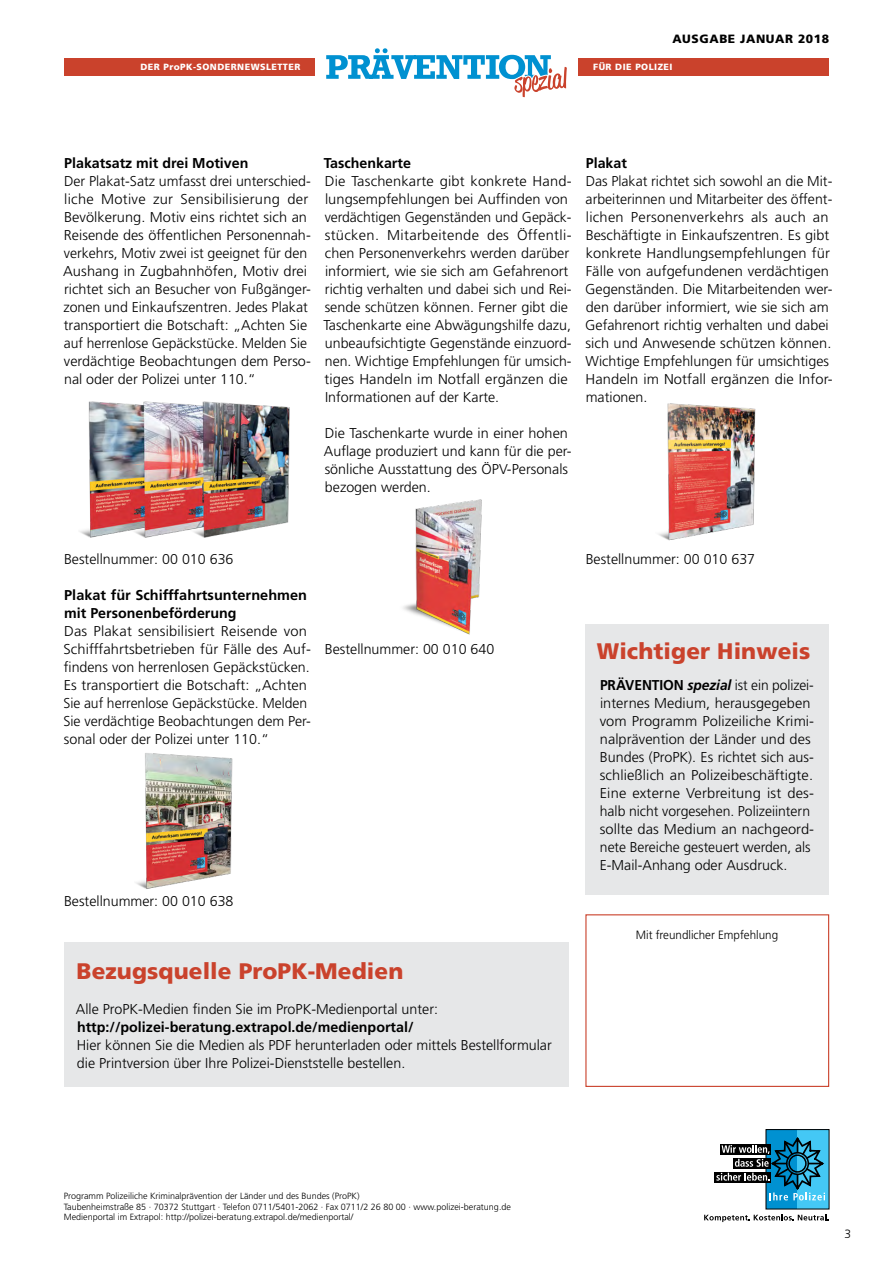
<style>
.page{position:relative;width:893px;height:1263px;background:#fff}
.page>*{position:absolute;margin:0;border:0;box-sizing:border-box;transform-origin:0 0}
.t1{font:900 22.5px "Frutiger LT Std";letter-spacing:.005em;color:#ca422c}
.t2{font:300 14.25px/18px "Frutiger LT Std";color:#000}
.t3{font:700 14.25px/18px "Frutiger LT Std";color:#000}
.t4{font:300 12px "Frutiger LT Std";color:#000}
.t5{font:900 12px "Frutiger LT Std";letter-spacing:.05em;color:#000}
.t6{font:300 9px/10.5px "Frutiger LT Std";color:#000}
.t7{font:900 9px "Frutiger LT Std";letter-spacing:.05em;color:#fff}
.s1{font-weight:700}
.s2{font-weight:700;font-style:italic}
</style>
<div class="page">
<svg style="left:704px;top:1214px;width:125px;height:8px"></svg>
<div style="left:766px;top:1129px;width:31px;height:80px;background:#0091d1"></div>
<div style="left:797px;top:1129px;width:32px;height:80px;background:#44c8f5"></div>
<div style="left:766px;top:1129px;width:63px;height:80px;border:1px solid #000"></div>
<div style="left:714px;top:1171px;width:57px;height:11px;background:#000"></div>
<svg style="left:716px;top:1135px;width:109px;height:65px"></svg>
<div style="left:578px;top:58px;width:251px;height:17px;background:#ca422c"></div>
<div style="left:64px;top:58px;width:251px;height:17px;background:#ca422c"></div>
<svg style="left:326px;top:48px;width:241px;height:50px"></svg>
<div style="left:585px;top:914px;width:244px;height:173px;border:1px solid #ca422c"></div>
<div style="left:585px;top:624px;width:244px;height:270px;background:#e6e7e8"></div>
<div style="left:64px;top:943px;width:504px;height:144px;background:#e6e7e8"></div>
<img style="left:79px;top:401px;width:211px;height:137px">
<img style="left:403px;top:499px;width:79px;height:136px">
<img style="left:136px;top:753px;width:97px;height:136px">
<img style="left:658px;top:403px;width:98px;height:138px">
<p class="t5" style="left:672px;top:31px;width:158px">AUSGABE JANUAR 2018</p>
<p class="t7" style="left:140px;top:61px;width:161px">DER ProPK-SONDERNEWSLETTER</p>
<p class="t7" style="left:593px;top:61px;width:81px">FÜR DIE POLIZEI</p>
<p class="t3" style="left:64px;top:154px;width:186px">Plakatsatz mit drei Motiven</p>
<p class="t2" style="left:63px;top:173px;width:249px">Der Plakat-Satz umfasst drei unterschied&shy;liche Motive zur Sensibilisierung der Bevölkerung. Motiv eins richtet sich an Reisende des öffentlichen Personennah&shy;verkehrs, Motiv zwei ist geeignet für den Aushang in Zugbahnhöfen, Motiv drei richtet sich an Besucher von Fußgänger&shy;zonen und Einkaufszentren. Jedes Plakat transportiert die Botschaft: „Achten Sie auf herrenlose Gepäckstücke. Melden Sie verdächtige Beobachtungen dem Perso&shy;nal oder der Polizei unter 110.“</p>
<p class="t3" style="left:324px;top:154px;width:89px">Taschenkarte</p>
<p class="t2" style="left:323px;top:173px;width:250px">Die Taschenkarte gibt konkrete Hand&shy;lungsempfehlungen bei Auffinden von verdächtigen Gegenständen und Gepäck&shy;stücken. Mitarbeitende des Öffentli&shy;chen Personenverkehrs werden darüber informiert, wie sie sich am Gefahrenort richtig verhalten und dabei sich und Rei&shy;sende schützen können. Ferner gibt die Taschenkarte eine Abwägungshilfe dazu, unbeaufsichtigte Gegenstände einzuord&shy;nen. Wichtige Empfehlungen für umsich&shy;tiges Handeln im Notfall ergänzen die Informationen auf der Karte.</p>
<p class="t2" style="left:324px;top:425px;width:249px">Die Taschenkarte wurde in einer hohen Auflage produziert und kann für die per&shy;sönliche Ausstattung des ÖPV-Personals bezogen werden.</p>
<p class="t3" style="left:586px;top:154px;width:43px">Plakat</p>
<p class="t2" style="left:585px;top:173px;width:249px">Das Plakat richtet sich sowohl an die Mit&shy;arbeiterinnen und Mitarbeiter des öffent&shy;lichen Personenverkehrs als auch an Beschäftigte in Einkaufszentren. Es gibt konkrete Handlungsempfehlungen für Fälle von aufgefundenen verdächtigen Gegenständen. Die Mitarbeitenden wer&shy;den darüber informiert, wie sie sich am Gefahrenort richtig verhalten und dabei sich und Anwesende schützen können.<br>Wichtige Empfehlungen für umsichtiges Handeln im Notfall ergänzen die Infor&shy;mationen.</p>
<p class="t2" style="left:64px;top:551px;width:171px">Bestellnummer: 00 010 636</p>
<p class="t3" style="left:64px;top:586px;width:244px">Plakat für Schifffahrtsunternehmen mit Personenbeförderung</p>
<p class="t2" style="left:63px;top:623px;width:249px">Das Plakat sensibilisiert Reisende von Schifffahrtsbetrieben für Fälle des Auf&shy;findens von herrenlosen Gepäckstücken.<br>Es transportiert die Botschaft: „Achten Sie auf herrenlose Gepäckstücke. Melden Sie verdächtige Beobachtungen dem Per&shy;sonal oder der Polizei unter 110.“</p>
<p class="t2" style="left:325px;top:641px;width:171px">Bestellnummer: 00 010 640</p>
<p class="t2" style="left:64px;top:893px;width:171px">Bestellnummer: 00 010 638</p>
<h1 class="t1" style="left:77px;top:957px;width:328px">Bezugsquelle ProPK-Medien</h1>
<p class="t2" style="left:76px;top:1001px;width:364px">Alle ProPK-Medien finden Sie im ProPK-Medienportal unter:</p>
<p class="t3" style="left:77px;top:1018px;width:338px">http://polizei-beratung.extrapol.de/medienportal/</p>
<p class="t2" style="left:77px;top:1037px;width:477px">Hier können Sie die Medien als PDF herunterladen oder mittels Bestellformular die Printversion über Ihre Polizei-Dienststelle bestellen.</p>
<p class="t2" style="left:586px;top:551px;width:171px">Bestellnummer: 00 010 637</p>
<h1 class="t1" style="left:597px;top:637px;width:215px">Wichtiger Hinweis</h1>
<p class="t2" style="left:600px;top:677px;width:216px"><span class="s1">PRÄVENTION</span> <span class="s2">spezial</span> ist ein polizei&shy;internes Medium, herausgegeben vom Programm Polizeiliche Krimi&shy;nalprävention der Länder und des Bundes (ProPK). Es richtet sich aus&shy;schließlich an Polizeibeschäftigte.<br>Eine externe Verbreitung ist des&shy;halb nicht vorgesehen. Polizeiintern sollte das Medium an nachgeord&shy;nete Bereiche gesteuert werden, als E-Mail-Anhang oder Ausdruck.</p>
<p class="t4" style="left:636px;top:928px;width:144px">Mit freundlicher Empfehlung</p>
<p class="t6" style="left:64px;top:1191px;width:449px">Programm Polizeiliche Kriminalprävention der Länder und des Bundes (ProPK)<br>Taubenheimstraße 85 · 70372 Stuttgart · Telefon 0711/5401-2062 · Fax 0711/2 26 80 00 · www.polizei-beratung.de<br>Medienportal im Extrapol: http://polizei-beratung.extrapol.de/medienportal/</p>
<p class="t4" style="left:844px;top:1227px;width:8px">3</p>
</div>
